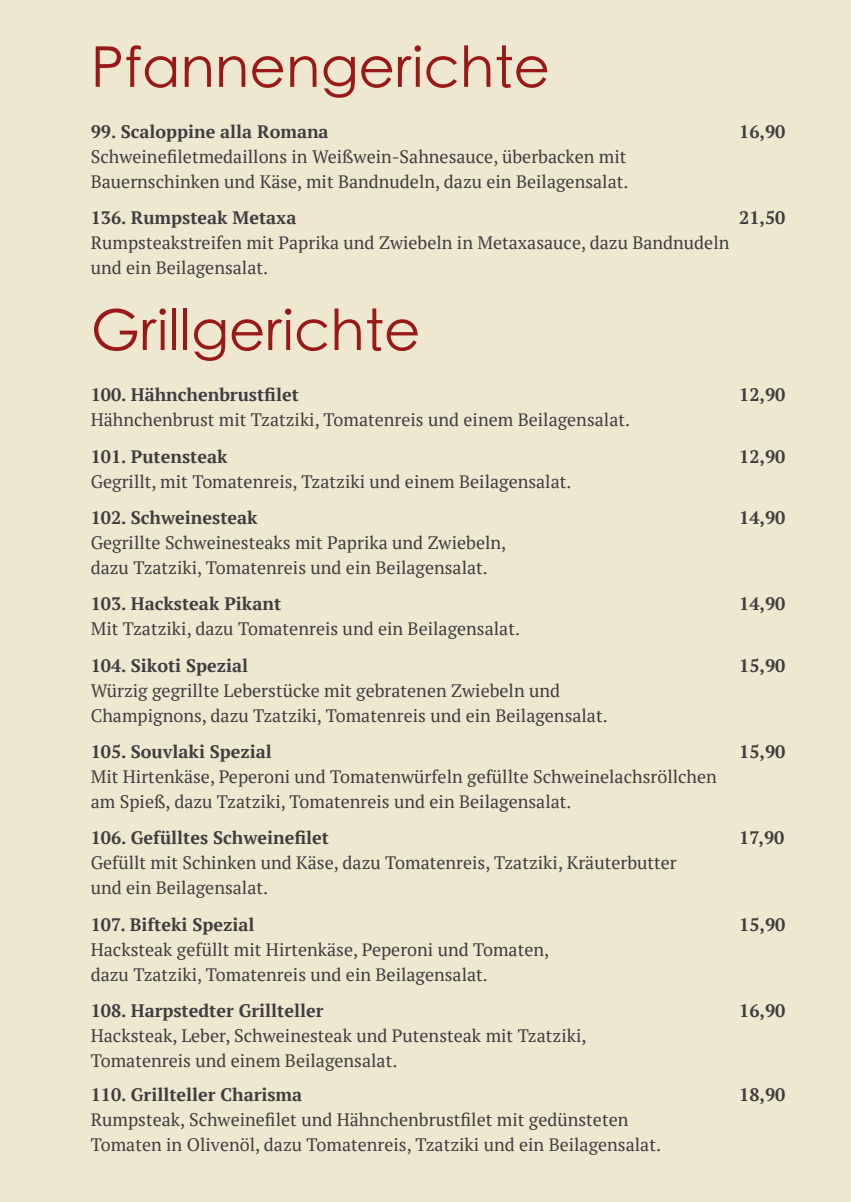
<style>
.page{position:relative;width:851px;height:1202px;background:#fff}
.page>*{position:absolute;margin:0;border:0;box-sizing:border-box;transform-origin:0 0}
.t1{font:300 56.4px "ST Heiti SC";color:#991918}
.t2{font:18px/25px "PT Serif";color:#3e3e3f}
.t3{font:700 18px "PT Serif";color:#3e3e3f}
</style>
<div class="page">
<div style="left:0;top:0;width:850px;height:1202px;background:#efe8d1"></div>
<p class="t1" style="left:91px;top:21px;width:461px">Pfannengerichte</p>
<p class="t3" style="left:91px;top:120px;width:239px">99. Scaloppine alla Romana</p>
<p class="t3" style="left:739px;top:120px;width:48px">16,90</p>
<p class="t2" style="left:91px;top:144px;width:537px">Schweinefiletmedaillons in Weißwein-Sahnesauce, überbacken mit</p>
<p class="t2" style="left:91px;top:169px;width:539px">Bauernschinken und Käse, mit Bandnudeln, dazu ein Beilagensalat.</p>
<p class="t3" style="left:91px;top:206px;width:207px">136. Rumpsteak Metaxa</p>
<p class="t3" style="left:739px;top:206px;width:48px">21,50</p>
<p class="t2" style="left:91px;top:230px;width:640px">Rumpsteakstreifen mit Paprika und Zwiebeln in Metaxasauce, dazu Bandnudeln und ein Beilagensalat.</p>
<p class="t1" style="left:91px;top:284px;width:331px">Grillgerichte</p>
<p class="t3" style="left:91px;top:383px;width:210px">100. Hähnchenbrustfilet</p>
<p class="t3" style="left:739px;top:383px;width:48px">12,90</p>
<p class="t2" style="left:91px;top:407px;width:540px">Hähnchenbrust mit Tzatziki, Tomatenreis und einem Beilagensalat.</p>
<p class="t3" style="left:91px;top:444px;width:138px">101. Putensteak</p>
<p class="t3" style="left:739px;top:444px;width:48px">12,90</p>
<p class="t2" style="left:91px;top:469px;width:482px">Gegrillt, mit Tomatenreis, Tzatziki und einem Beilagensalat.</p>
<p class="t3" style="left:91px;top:506px;width:168px">102. Schweinesteak</p>
<p class="t3" style="left:739px;top:506px;width:48px">14,90</p>
<p class="t2" style="left:91px;top:530px;width:417px">Gegrillte Schweinesteaks mit Paprika und Zwiebeln,</p>
<p class="t2" style="left:91px;top:555px;width:398px">dazu Tzatziki, Tomatenreis und ein Beilagensalat.</p>
<p class="t3" style="left:91px;top:592px;width:192px">103. Hacksteak Pikant</p>
<p class="t3" style="left:739px;top:592px;width:48px">14,90</p>
<p class="t2" style="left:91px;top:616px;width:430px">Mit Tzatziki, dazu Tomatenreis und ein Beilagensalat.</p>
<p class="t3" style="left:91px;top:653px;width:159px">104. Sikoti Spezial</p>
<p class="t3" style="left:739px;top:653px;width:48px">15,90</p>
<p class="t2" style="left:91px;top:678px;width:518px">Würzig gegrillte Leberstücke mit gebratenen Zwiebeln und<br>Champignons, dazu Tzatziki, Tomatenreis und ein Beilagensalat.</p>
<p class="t3" style="left:91px;top:740px;width:182px">105. Souvlaki Spezial</p>
<p class="t3" style="left:739px;top:740px;width:48px">15,90</p>
<p class="t2" style="left:91px;top:764px;width:627px">Mit Hirtenkäse, Peperoni und Tomatenwürfeln gefüllte Schweinelachsröllchen am Spieß, dazu Tzatziki, Tomatenreis und ein Beilagensalat.</p>
<p class="t3" style="left:91px;top:826px;width:240px">106. Gefülltes Schweinefilet</p>
<p class="t3" style="left:739px;top:826px;width:47px">17,90</p>
<p class="t2" style="left:91px;top:850px;width:587px">Gefüllt mit Schinken und Käse, dazu Tomatenreis, Tzatziki, Kräuterbutter</p>
<p class="t2" style="left:91px;top:875px;width:179px">und ein Beilagensalat.</p>
<p class="t3" style="left:91px;top:912px;width:165px">107. Bifteki Spezial</p>
<p class="t3" style="left:739px;top:912px;width:48px">15,90</p>
<p class="t2" style="left:91px;top:937px;width:460px">Hacksteak gefüllt mit Hirtenkäse, Peperoni und Tomaten, dazu Tzatziki, Tomatenreis und ein Beilagensalat.</p>
<p class="t3" style="left:91px;top:999px;width:234px">108. Harpstedter Grillteller</p>
<p class="t3" style="left:739px;top:999px;width:48px">16,90</p>
<p class="t2" style="left:91px;top:1023px;width:497px">Hacksteak, Leber, Schweinesteak und Putensteak mit Tzatziki,<br>Tomatenreis und einem Beilagensalat.</p>
<p class="t3" style="left:91px;top:1082px;width:213px">110. Grillteller Charisma</p>
<p class="t3" style="left:739px;top:1082px;width:48px">18,90</p>
<p class="t2" style="left:91px;top:1106px;width:571px">Rumpsteak, Schweinefilet und Hähnchenbrustfilet mit gedünsteten<br>Tomaten in Olivenöl, dazu Tomatenreis, Tzatziki und ein Beilagensalat.</p>
</div>
